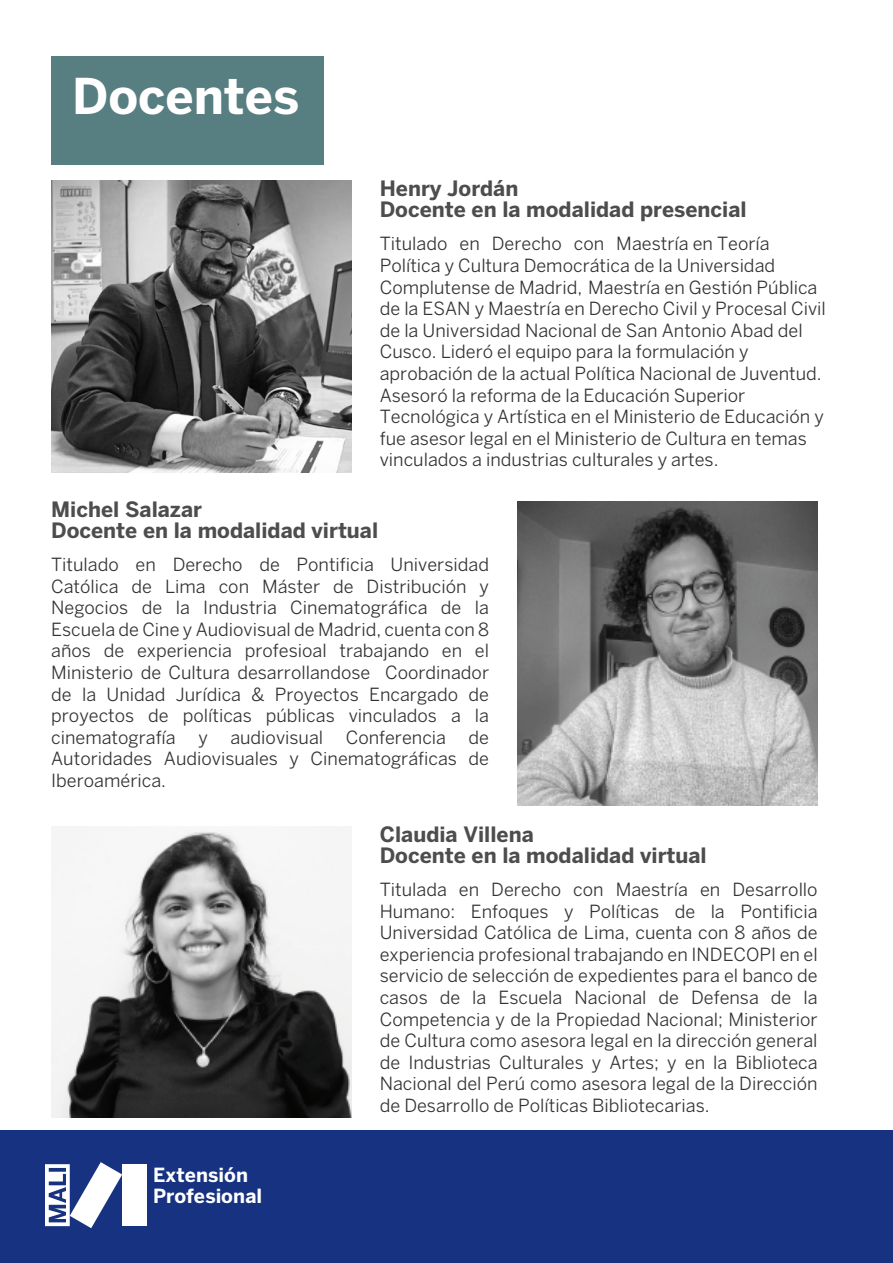
<style>
.page{position:relative;width:893px;height:1263px;background:#fff}
.page>*{position:absolute;margin:0;border:0;box-sizing:border-box;transform-origin:0 0}
.t1{font:700 48.9px "Benton Sans FB";color:#fff}
.t2{font:700 21px/21px "Benton Sans FB";color:#4d4d4d}
.t3{font:700 19.35px/20.7px "Benton Sans FB";color:#fff}
.t4{font:18px/21.6px "Benton Sans FB";color:#333;text-align:justify}
</style>
<div class="page">
<div style="left:51px;top:56px;width:273px;height:108px;background:#577e81"></div>
<div style="left:0;top:1130px;width:893px;height:133px;background:#163280"></div>
<div style="left:122px;top:1164px;width:25px;height:62px;background:#fff"></div>
<svg style="left:45px;top:1162px;width:77px;height:66px"></svg>
<img style="left:517px;top:501px;width:301px;height:304px">
<img style="left:51px;top:827px;width:301px;height:291px">
<img style="left:51px;top:181px;width:301px;height:291px">
<h1 class="t1" style="left:72px;top:67px;width:228px">Docentes</h1>
<p class="t2" style="left:380px;top:178px;width:368px">Henry Jordán<br>Docente en la modalidad presencial</p>
<p class="t4" style="left:380px;top:233px;width:448px;text-align:left">Titulado en Derecho con Maestría en Teoría Política y Cultura Democrática de la Universidad Complutense de Madrid, Maestría en Gestión Pública de la ESAN y Maestría en Derecho Civil y Procesal Civil de la Universidad Nacional de San Antonio Abad del Cusco. Lideró el equipo para la formulación y aprobación de la actual Política Nacional de Juventud.<br>Asesoró la reforma de la Educación Superior Tecnológica y Artística en el Ministerio de Educación y fue asesor legal en el Ministerio de Cultura en temas vinculados a industrias culturales y artes.</p>
<p class="t2" style="left:51px;top:498px;width:329px">Michel Salazar<br>Docente en la modalidad virtual</p>
<p class="t4" style="left:51px;top:553px;width:439px">Titulado en Derecho de Pontificia Universidad Católica de Lima con Máster de Distribución y Negocios de la Industria Cinematográfica de la Escuela de Cine y Audiovisual de Madrid, cuenta con 8 años de experiencia profesioal trabajando en el Ministerio de Cultura desarrollandose Coordinador de la Unidad Jurídica &amp; Proyectos Encargado de proyectos de políticas públicas vinculados a la cinematografía</p>
<p class="t4" style="left:198px;top:726px;width:11px">y</p>
<p class="t4" style="left:230px;top:726px;width:94px">audiovisual</p>
<p class="t4" style="left:346px;top:726px;width:102px">Conferencia</p>
<p class="t4" style="left:51px;top:726px;width:439px;text-indent:417px">de Autoridades Audiovisuales y Cinematográficas de Iberoamérica.</p>
<p class="t2" style="left:380px;top:823px;width:329px">Claudia Villena<br>Docente en la modalidad virtual</p>
<p class="t4" style="left:380px;top:878px;width:440px">Titulada en Derecho con Maestría en Desarrollo Humano: Enfoques y Políticas de la Pontificia Universidad Católica de Lima, cuenta con 8 años de experiencia profesional trabajando en INDECOPI en el servicio de selección de expedientes para el banco de casos de la Escuela Nacional de Defensa de la Competencia y de la Propiedad Nacional; Ministerior de Cultura como asesora legal en la dirección general de Industrias Culturales y Artes; y en la Biblioteca Nacional del Perú como asesora legal de la Dirección de Desarrollo de Políticas Bibliotecarias.</p>
<p class="t3" style="left:153px;top:1164px;width:111px">Extensión<br>Profesional</p>
</div>
